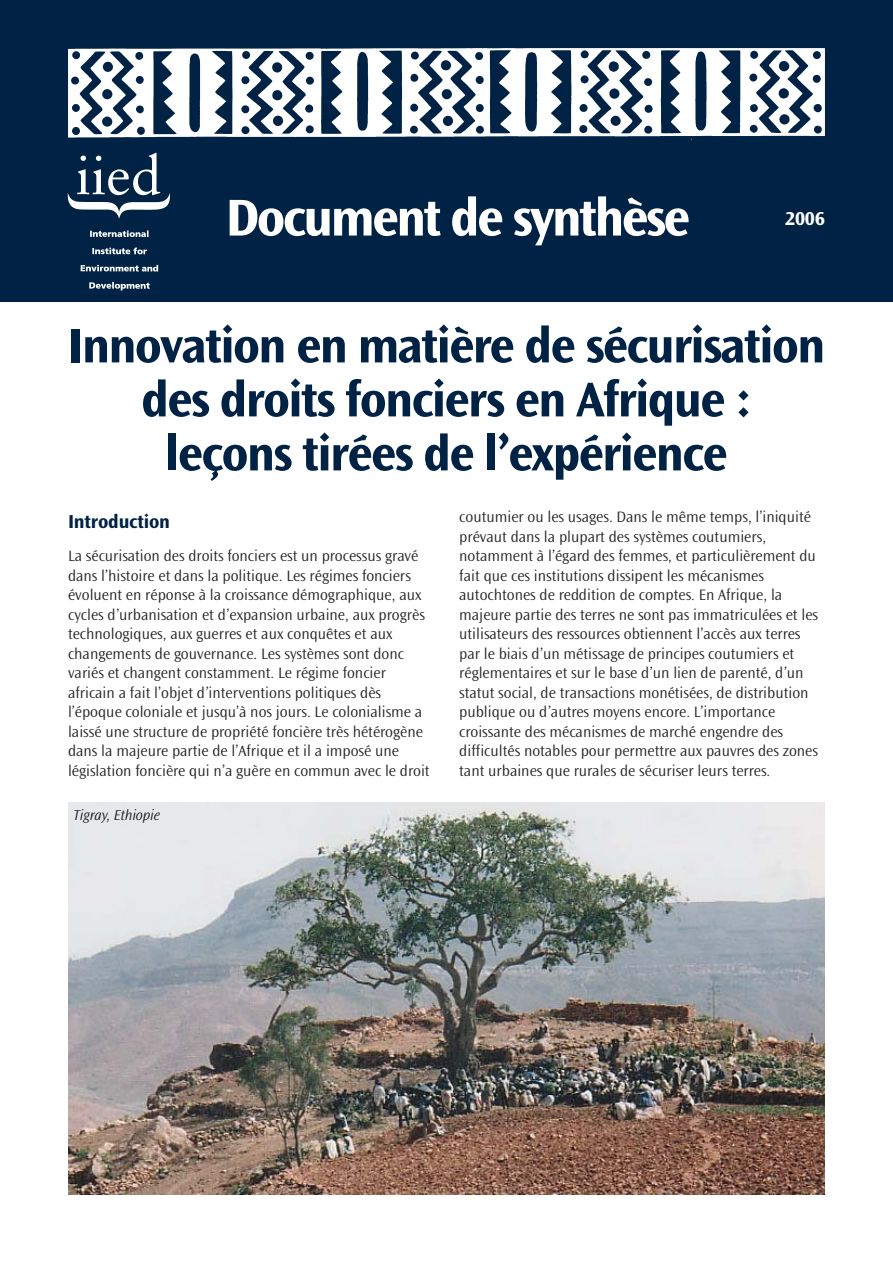
<style>
.page{position:relative;width:893px;height:1263px;background:#fff}
.page>*{position:absolute;margin:0;border:0;box-sizing:border-box;transform-origin:0 0}
.t1{font:700 54px "Ocean Sans";letter-spacing:-.05em;color:#fff}
.t2{font:700 51px/54px "Ocean Sans";letter-spacing:-.035em;color:#024;text-align:center}
.t3{font:700 19.5px "Ocean Sans";letter-spacing:-.01em;color:#024}
.t4{font:700 19.5px "Ocean Sans";color:#fff}
.t5{font:300 15.75px/19.5px "Ocean Sans";color:#231f20}
.t6{font:italic 300 15px "Ocean Sans";letter-spacing:-.01em;color:#231f20}
</style>
<div class="page">
<div style="left:0;top:0;width:893px;height:302px;background:#024"></div>
<img style="left:68px;top:48px;width:757px;height:92px">
<img style="left:68px;top:802px;width:757px;height:393px">
<img style="left:67px;top:152px;width:103px;height:139px">
<h1 class="t1" style="left:225px;top:196px;width:466px">Document de synthèse</h1>
<p class="t4" style="left:785px;top:210px;width:41px">2006</p>
<h2 class="t2" style="left:68px;top:322px;width:759px">Innovation en matière de sécurisation des droits fonciers en Afrique :<br>leçons tirées de l’expérience</h2>
<p class="t3" style="left:68px;top:514px;width:104px">Introduction</p>
<p class="t5" style="left:68px;top:547px;width:363px">La sécurisation des droits fonciers est un processus gravé dans l’histoire et dans la politique. Les régimes fonciers évoluent en réponse à la croissance démographique, aux cycles d’urbanisation et d’expansion urbaine, aux progrès technologiques, aux guerres et aux conquêtes et aux changements de gouvernance. Les systèmes sont donc variés et changent constamment. Le régime foncier africain a fait l’objet d’interventions politiques dès l’époque coloniale et jusqu’à nos jours. Le colonialisme a laissé une structure de propriété foncière très hétérogène dans la majeure partie de l’Afrique et il a imposé une législation foncière qui n’a guère en commun avec le droit</p>
<p class="t6" style="left:73px;top:809px;width:88px">Tigray, Ethiopie</p>
<p class="t5" style="left:459px;top:508px;width:360px">coutumier ou les usages. Dans le même temps, l’iniquité prévaut dans la plupart des systèmes coutumiers, notamment à l’égard des femmes, et particulièrement du fait que ces institutions dissipent les mécanismes autochtones de reddition de comptes. En Afrique, la majeure partie des terres ne sont pas immatriculées et les utilisateurs des ressources obtiennent l’accès aux terres par le biais d’un métissage de principes coutumiers et réglementaires et sur le base d’un lien de parenté, d’un statut social, de transactions monétisées, de distribution publique ou d’autres moyens encore. L’importance croissante des mécanismes de marché engendre des difficultés notables pour permettre aux pauvres des zones tant urbaines que rurales de sécuriser leurs terres.</p>
</div>
